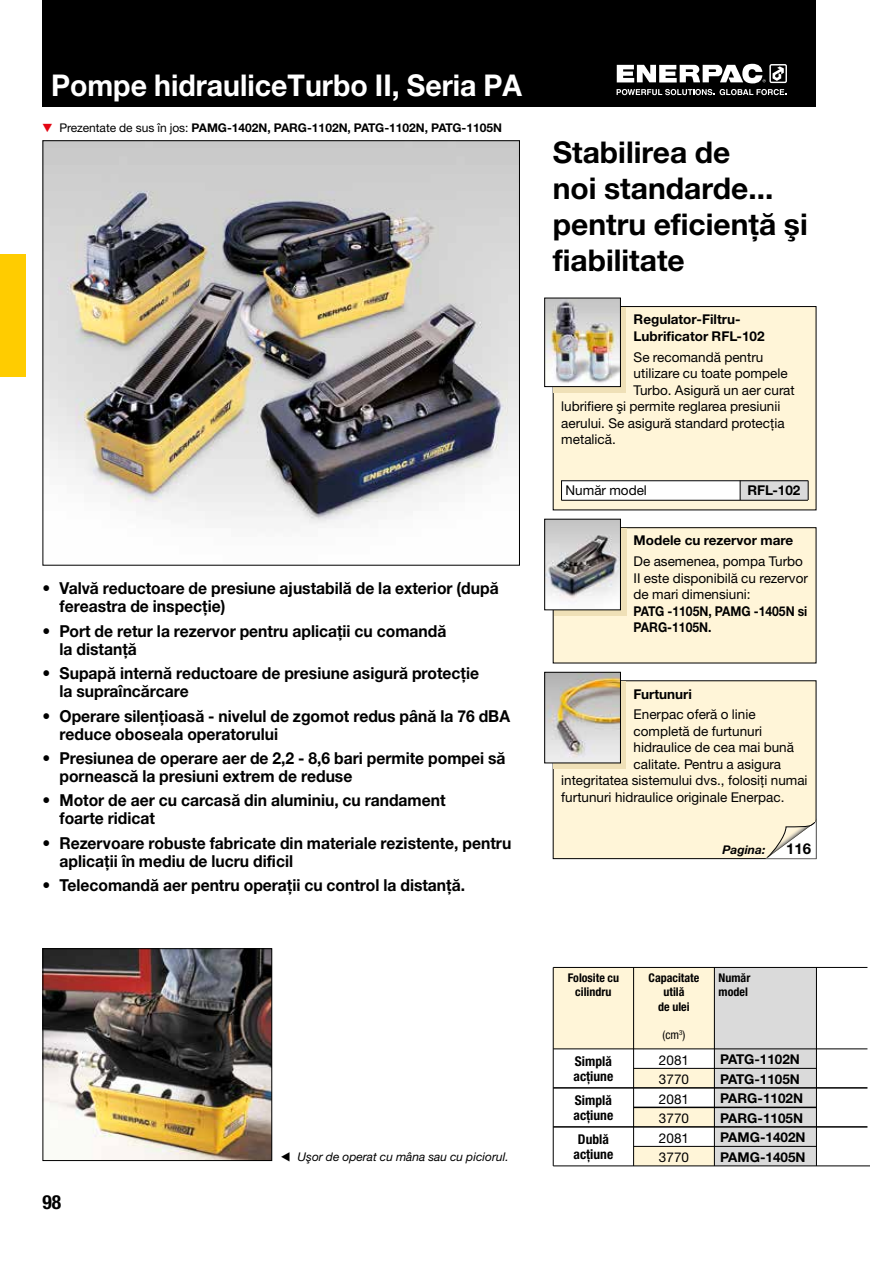
<style>
.page{position:relative;width:893px;height:1263px;background:#fff}
.page>*{position:absolute;margin:0;border:0;box-sizing:border-box;transform-origin:0 0}
.t1{font:700 30px/36px "Helvetica Neue LTW1 G";color:#000}
.t2{font:700 30px "Helvetica Neue LTW1 G";color:#fff;scale:.95 1}
.t3{font:700 condensed 19.5px "Helvetica Neue LTW1 G";color:#000}
.t4{font:700 16.5px/18px "Helvetica Neue LTW1 G";color:#000;scale:.95 1}
.t5{font:700 15px "Helvetica Neue LTW1 G";color:#000}
.t6{font:13.5px/19.5px "Helvetica Neue LTW1 G";color:#000;text-align:justify}
.t7{font:700 13.5px/19.5px "Helvetica Neue LTW1 G";color:#000}
.t8{font:700 condensed 13.5px/15px "Helvetica Neue LTW1 G";color:#000}
.t9{font:700 13.5px/16.5px "Helvetica Neue LTW1 G";color:#000;scale:.9 1}
.t10{font:700 12px "Helvetica Neue LTW1 G";color:#000}
.t11{font:700 condensed 12px/14.2px "Helvetica Neue LTW1 G";color:#000;text-align:center}
.t12{font:italic 12px "Helvetica Neue LTW1 G";color:#000}
.t13{font:italic 700 12px "Helvetica Neue LTW1 G";color:#000}
.t14{font:condensed 12px "Helvetica Neue LTW1 G";color:#000}
.s1{font-weight:400}
</style>
<div class="page">
<div style="left:43px;top:0;width:773px;height:106px;background:#000"></div>
<svg style="left:617px;top:89px;width:97px;height:6px"></svg>
<svg style="left:720px;top:89px;width:66px;height:6px"></svg>
<svg style="left:617px;top:64px;width:170px;height:19px"></svg>
<div style="left:0;top:254px;width:26px;height:122px;background:#fc0"></div>
<div style="left:634px;top:1146px;width:182px;height:20px;background:#fff5d8"></div>
<div style="left:634px;top:1068px;width:182px;height:20px;background:#fff5d8"></div>
<div style="left:634px;top:1107px;width:182px;height:20px;background:#fff5d8"></div>
<img style="left:45px;top:142px;width:473px;height:383px">
<img style="left:45px;top:950px;width:225px;height:209px">
<div style="left:43px;top:948px;width:229px;height:213px;border:1px solid #000"></div>
<div style="left:553px;top:967px;width:263px;height:82px;background:#fff5d8"></div>
<hr style="left:553px;top:967px;width:1px;height:199px;background:#000">
<div style="left:714px;top:967px;width:102px;height:82px;background:#dadada"></div>
<div style="left:714px;top:1049px;width:102px;height:117px;background:#dadada"></div>
<hr style="left:714px;top:967px;width:1px;height:199px;background:#000">
<hr style="left:633px;top:967px;width:1px;height:199px;background:#000">
<hr style="left:553px;top:1048px;width:314px;height:1px;background:#000">
<hr style="left:553px;top:967px;width:314px;height:1px;background:#000">
<hr style="left:634px;top:1068px;width:182px;height:1px;background:#000">
<div style="left:553px;top:528px;width:263px;height:135px;background:#fff5d8"></div>
<div style="left:553px;top:527px;width:263px;height:136px;border:1px solid #000"></div>
<div style="left:554px;top:528px;width:72px;height:87px;background:#efe0b7"></div>
<img style="left:546px;top:521px;width:73px;height:87px">
<div style="left:544px;top:519px;width:77px;height:91px;border:1px solid #000"></div>
<div style="left:553px;top:681px;width:263px;height:178px;background:#fff5d8"></div>
<div style="left:553px;top:680px;width:263px;height:179px;border:1px solid #000"></div>
<div style="left:554px;top:681px;width:72px;height:87px;background:#efe0b7"></div>
<img style="left:546px;top:674px;width:73px;height:87px">
<div style="left:544px;top:672px;width:77px;height:91px;border:1px solid #000"></div>
<hr style="left:816px;top:967px;width:1px;height:199px;background:#000">
<hr style="left:634px;top:1146px;width:182px;height:1px;background:#000">
<hr style="left:634px;top:1106px;width:182px;height:2px;background:#000">
<hr style="left:553px;top:1087px;width:314px;height:1px;background:#000">
<hr style="left:553px;top:1165px;width:317px;height:1px;background:#000">
<hr style="left:553px;top:1126px;width:314px;height:1px;background:#000">
<svg style="left:763px;top:818px;width:53px;height:40px"></svg>
<div style="left:552px;top:306px;width:265px;height:205px;background:#fff5d8"></div>
<div style="left:554px;top:307px;width:72px;height:85px;background:#efe0b7"></div>
<img style="left:544px;top:297px;width:77px;height:90px">
<div style="left:740px;top:480px;width:68px;height:20px;background:#dadada"></div>
<div style="left:561px;top:480px;width:179px;height:20px;background:#fff"></div>
<hr style="left:561px;top:480px;width:247px;height:1px;background:#000">
<hr style="left:561px;top:500px;width:247px;height:1px;background:#000">
<svg style="left:561px;top:480px;width:1px;height:20px"></svg>
<svg style="left:740px;top:480px;width:1px;height:20px"></svg>
<svg style="left:808px;top:480px;width:1px;height:20px"></svg>
<h1 class="t2" style="left:51px;top:66px;width:497px">Pompe hidrauliceTurbo II, Seria PA</h1>
<p class="t10" style="left:60px;top:120px;width:444px"><span class="s1">Prezentate de sus în jos:</span> PAMG-1402N, PARG-1102N, PATG-1102N, PATG-1105N</p>
<p class="t4" style="left:60px;top:579px;width:464px;text-indent:-17px">• Valvă reductoare de presiune ajustabilă de la exterior (după fereastra de inspecţie)</p>
<p class="t4" style="left:60px;top:622px;width:409px;text-indent:-17px">• Port de retur la rezervor pentru aplicaţii cu comandă la distanţă</p>
<p class="t4" style="left:60px;top:664px;width:443px;text-indent:-17px">• Supapă internă reductoare de presiune asigură protecţie la supraîncărcare</p>
<p class="t4" style="left:59px;top:706px;width:476px;text-indent:-17px">• Operare silenţioasă - nivelul de zgomot redus până la 76 dBA reduce oboseala operatorului</p>
<p class="t4" style="left:59px;top:749px;width:471px;text-indent:-17px">• Presiunea de operare aer de 2,2 - 8,6 bari permite pompei să pornească la presiuni extrem de reduse</p>
<p class="t4" style="left:60px;top:791px;width:408px;text-indent:-17px">• Motor de aer cu carcasă din aluminiu, cu randament foarte ridicat</p>
<p class="t4" style="left:60px;top:834px;width:477px;text-indent:-17px">• Rezervoare robuste fabricate din materiale rezistente, pentru aplicaţii în mediu de lucru dificil</p>
<p class="t4" style="left:43px;top:876px;width:446px">• Telecomandă aer pentru operaţii cu control la distanţă.</p>
<h1 class="t1" style="left:553px;top:134px;width:256px">Stabilirea de<br>noi standarde... pentru eficienţă şi fiabilitate</h1>
<p class="t7" style="left:634px;top:311px;width:133px;line-height:16.5px">Regulator-Filtru-<br>Lubrificator RFL-102</p>
<p class="t6" style="left:634px;top:347px;width:131px">Se recomandă pentru</p>
<p class="t6" style="left:634px;top:363px;width:156px">utilizare cu toate pompele</p>
<p class="t6" style="left:634px;top:380px;width:163px">Turbo. Asigură un aer curat</p>
<p class="t6" style="left:561px;top:396px;width:221px">lubrifiere şi permite reglarea presiunii</p>
<p class="t6" style="left:561px;top:413px;width:225px">aerului. Se asigură standard protecţia</p>
<p class="t6" style="left:561px;top:429px;width:56px">metalică.</p>
<p class="t6" style="left:566px;top:480px;width:83px">Număr model</p>
<p class="t7" style="left:747px;top:480px;width:55px">RFL-102</p>
<p class="t7" style="left:634px;top:531px;width:161px">Modele cu rezervor mare</p>
<p class="t6" style="left:634px;top:553px;width:176px;line-height:16.5px;text-align:left">De asemenea, pompa Turbo<br>II este disponibilă cu rezervor de mari dimensiuni:</p>
<p class="t9" style="left:634px;top:602px;width:195px">PATG -1105N, PAMG -1405N si<br>PARG-1105N.</p>
<p class="t7" style="left:634px;top:684px;width:60px">Furtunuri</p>
<p class="t6" style="left:634px;top:705px;width:124px">Enerpac oferă o linie</p>
<p class="t6" style="left:634px;top:721px;width:130px">completă de furtunuri</p>
<p class="t6" style="left:634px;top:738px;width:162px">hidraulice de cea mai bună</p>
<p class="t6" style="left:634px;top:754px;width:149px">calitate. Pentru a asigura</p>
<p class="t6" style="left:561px;top:771px;width:248px">integritatea sistemului dvs., folosiţi numai</p>
<p class="t6" style="left:561px;top:787px;width:225px">furtunuri hidraulice originale Enerpac.</p>
<p class="t13" style="left:723px;top:842px;width:44px">Pagina:</p>
<p class="t5" style="left:786px;top:839px;width:27px">116</p>
<p class="t3" style="left:43px;top:1190px;width:20px">98</p>
<p class="t12" style="left:281px;top:1149px;width:229px">◀ Uşor de operat cu mâna sau cu piciorul.</p>
<p class="t11" style="left:568px;top:971px;width:53px">Folosite cu cilindru</p>
<p class="t11" style="left:719px;top:971px;width:33px;text-align:left">Număr model</p>
<p class="t11" style="left:649px;top:971px;width:52px">Capacitate utilă<br>de ulei</p>
<p class="t14" style="left:662px;top:1028px;width:24px">(cm<sup>3</sup>)</p>
<p class="t8" style="left:574px;top:1053px;width:41px">Simplă acţiune</p>
<p class="t8" style="left:574px;top:1092px;width:41px">Simplă acţiune</p>
<p class="t8" style="left:574px;top:1131px;width:41px;text-align:center">Dublă acţiune</p>
<p class="t6" style="left:659px;top:1050px;width:32px">2081<br>3770<br>2081<br>3770<br>2081<br>3770</p>
<p class="t7" style="left:720px;top:1050px;width:87px">PATG-1102N<br>PATG-1105N<br>PARG-1102N<br>PARG-1105N<br>PAMG-1402N<br>PAMG-1405N</p>
</div>
